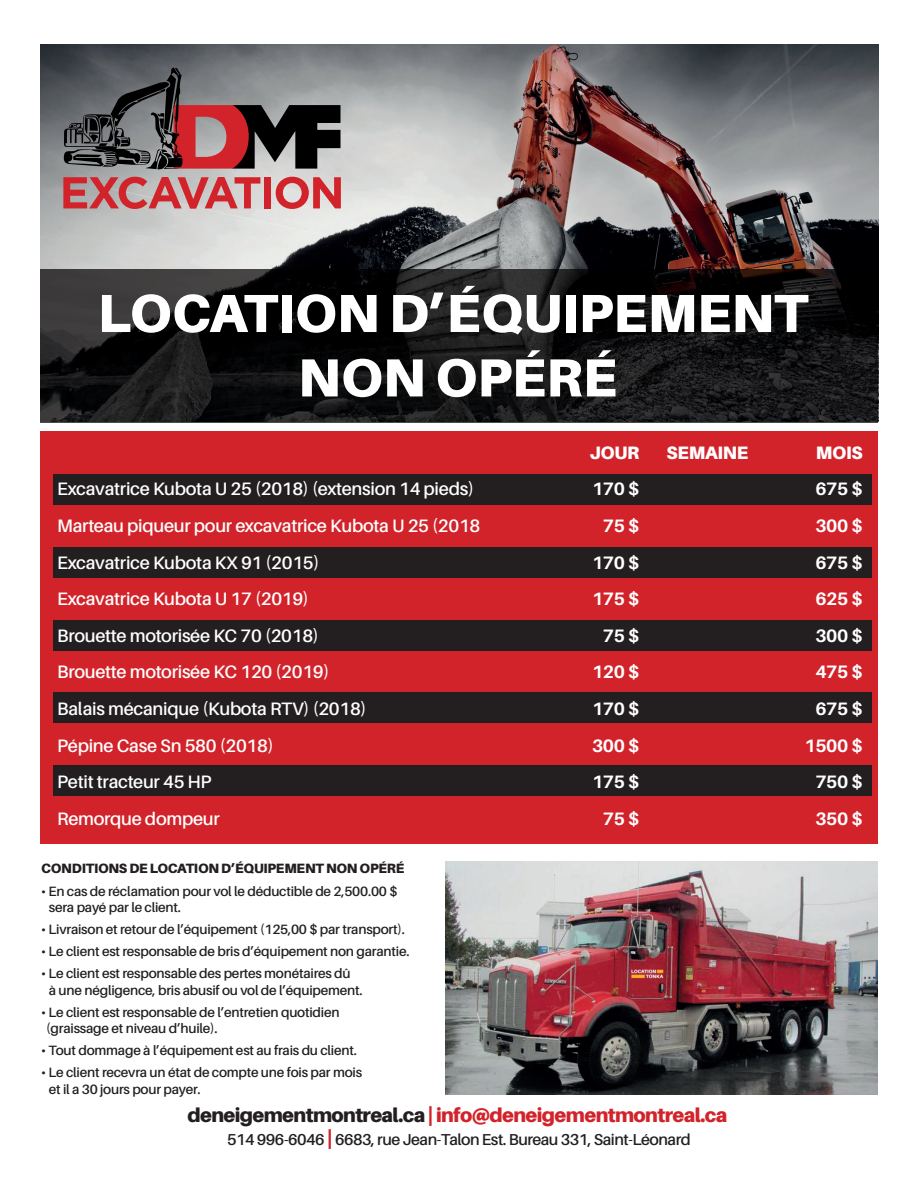
<style>
.page{position:relative;width:918px;height:1188px;background:#fff}
.page>*{position:absolute;margin:0;border:0;box-sizing:border-box;transform-origin:0 0}
.t1{font:900 53.7px/64.5px "Aileron";color:#fff;text-align:center}
.t2{font:900 19.8px "Aileron";letter-spacing:-.03em;color:#d2232a}
.t3{font:600 18px "Aileron";letter-spacing:-.015em;color:#fff}
.t4{font:700 18px "Aileron";letter-spacing:-.015em;color:#fff}
.t5{font:900 18px "Aileron";letter-spacing:-.015em;color:#fff}
.t6{font:600 15.9px "Aileron";letter-spacing:-.03em;color:#231f20}
.t7{font:600 13.5px/16.2px "Aileron";letter-spacing:-.015em;color:#231f20}
.t8{font:900 13.5px "Aileron";letter-spacing:-.015em;color:#231f20}
.s1{color:#231f20}
.s2{font-weight:900;font-size:19.8px;color:#d2232a}
</style>
<div class="page">
<img style="left:40px;top:44px;width:838px;height:378px">
<svg style="left:40px;top:269px;width:837px;height:153px;background:#141415"></svg>
<div style="left:40px;top:432px;width:838px;height:412px;background:#d2232a"></div>
<div style="left:53px;top:474px;width:818px;height:31px;background:#231f20"></div>
<div style="left:53px;top:547px;width:818px;height:30px;background:#231f20"></div>
<div style="left:53px;top:620px;width:818px;height:30px;background:#231f20"></div>
<div style="left:53px;top:693px;width:818px;height:30px;background:#231f20"></div>
<div style="left:53px;top:765px;width:818px;height:31px;background:#231f20"></div>
<img style="left:446px;top:861px;width:431px;height:234px">
<svg style="left:63px;top:177px;width:197px;height:32px;background:#c87578"></svg>
<div style="left:264px;top:177px;width:7px;height:31px;background:#d2232a"></div>
<svg style="left:276px;top:177px;width:65px;height:32px;background:#d7797c"></svg>
<svg style="left:64px;top:67px;width:277px;height:103px;background:#6c5b5d"></svg>
<h1 class="t1" style="left:98px;top:281px;width:712px">LOCATION D’ÉQUIPEMENT<br>NON OPÉRÉ</h1>
<h3 class="t5" style="left:589px;top:442px;width:52px">JOUR</h3>
<h3 class="t5" style="left:667px;top:442px;width:83px">SEMAINE</h3>
<h3 class="t5" style="left:816px;top:442px;width:48px">MOIS</h3>
<h3 class="t3" style="left:57px;top:479px;width:418px">Excavatrice Kubota U 25 (2018) (extension 14 pieds)</h3>
<h3 class="t4" style="left:592px;top:479px;width:49px">170 $</h3>
<h3 class="t4" style="left:815px;top:479px;width:49px">675 $</h3>
<h3 class="t3" style="left:57px;top:516px;width:425px">Marteau piqueur pour excavatrice Kubota U 25 (2018</h3>
<h3 class="t4" style="left:603px;top:516px;width:38px">75 $</h3>
<h3 class="t4" style="left:815px;top:516px;width:49px">300 $</h3>
<h3 class="t3" style="left:57px;top:552px;width:264px">Excavatrice Kubota KX 91 (2015)</h3>
<h3 class="t4" style="left:592px;top:552px;width:49px">170 $</h3>
<h3 class="t4" style="left:815px;top:552px;width:49px">675 $</h3>
<h3 class="t3" style="left:57px;top:589px;width:253px">Excavatrice Kubota U 17 (2019)</h3>
<h3 class="t4" style="left:592px;top:589px;width:49px">175 $</h3>
<h3 class="t4" style="left:815px;top:589px;width:49px">625 $</h3>
<h3 class="t3" style="left:57px;top:626px;width:263px">Brouette motorisée KC 70 (2018)</h3>
<h3 class="t4" style="left:603px;top:626px;width:38px">75 $</h3>
<h3 class="t4" style="left:815px;top:626px;width:49px">300 $</h3>
<h3 class="t3" style="left:57px;top:662px;width:274px">Brouette motorisée KC 120 (2019)</h3>
<h3 class="t4" style="left:592px;top:662px;width:49px">120 $</h3>
<h3 class="t4" style="left:815px;top:662px;width:49px">475 $</h3>
<h3 class="t3" style="left:57px;top:699px;width:311px">Balais mécanique (Kubota RTV) (2018)</h3>
<h3 class="t4" style="left:592px;top:699px;width:49px">170 $</h3>
<h3 class="t4" style="left:815px;top:699px;width:49px">675 $</h3>
<h3 class="t3" style="left:57px;top:735px;width:218px">Pépine Case Sn 580 (2018)</h3>
<h3 class="t4" style="left:592px;top:735px;width:49px">300 $</h3>
<h3 class="t4" style="left:804px;top:735px;width:60px">1500 $</h3>
<h3 class="t3" style="left:57px;top:772px;width:156px">Petit tracteur 45 HP</h3>
<h3 class="t4" style="left:592px;top:772px;width:49px">175 $</h3>
<h3 class="t4" style="left:815px;top:772px;width:49px">750 $</h3>
<h3 class="t3" style="left:57px;top:809px;width:164px">Remorque dompeur</h3>
<h3 class="t4" style="left:603px;top:809px;width:38px">75 $</h3>
<h3 class="t4" style="left:815px;top:809px;width:49px">350 $</h3>
<p class="t8" style="left:41px;top:861px;width:365px">CONDITIONS DE LOCATION D’ÉQUIPEMENT NON OPÉRÉ</p>
<p class="t7" style="left:49px;top:883px;width:350px;text-indent:-8px">• En cas de réclamation pour vol le déductible de 2,500.00 $ sera payé par le client.</p>
<p class="t7" style="left:41px;top:921px;width:365px">• Livraison et retour de l’équipement (125,00 $ par transport).</p>
<p class="t7" style="left:41px;top:944px;width:370px">• Le client est responsable de bris d’équipement non garantie.</p>
<p class="t7" style="left:49px;top:966px;width:315px;text-indent:-8px">• Le client est responsable des pertes monétaires dû<br>à une négligence, bris abusif ou vol de l’équipement.</p>
<p class="t7" style="left:46px;top:1004px;width:295px;text-indent:-5px">• Le client est responsable de l’entretien quotidien (graissage et niveau d’huile).</p>
<p class="t7" style="left:41px;top:1043px;width:317px">• Tout dommage à l’équipement est au frais du client.</p>
<p class="t7" style="left:49px;top:1065px;width:315px;text-indent:-8px">• Le client recevra un état de compte une fois par mois et il a 30 jours pour payer.</p>
<h2 class="t2" style="left:187px;top:1103px;width:541px"><span class="s1">deneigementmontreal.ca</span> | info@deneigementmontreal.ca</h2>
<p class="t6" style="left:227px;top:1131px;width:465px">514 996-6046 <span class="s2">|</span> 6683, rue Jean-Talon Est. Bureau 331, Saint-Léonard</p>
</div>
